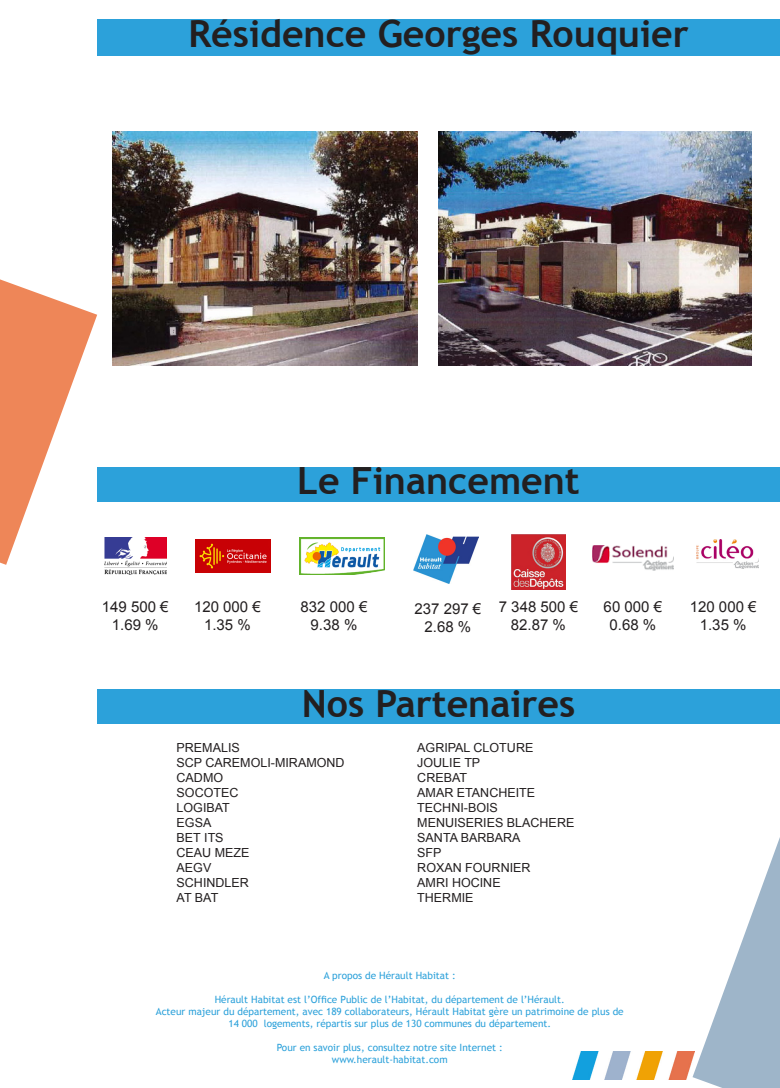
<style>
.page{position:relative;width:780px;height:1088px;background:#fff}
.page>*{position:absolute;margin:0;border:0;box-sizing:border-box;transform-origin:0 0}
.t1{font:700 37.5px "Trebuchet MS";color:#231f20}
.t2{font:15px "Arial";color:#231f20}
.t3{font:12.5px "Arial";color:#231f20}
.t4{font:10px "Trebuchet MS";color:#2ca1da}
</style>
<div class="page">
<svg style="left:0;top:279px;width:97px;height:286px"></svg>
<img style="left:572px;top:1051px;width:120px;height:29px">
<svg style="left:692px;top:837px;width:88px;height:251px"></svg>
<img style="left:104px;top:538px;width:62px;height:36px">
<img style="left:511px;top:534px;width:54px;height:55px">
<img style="left:696px;top:539px;width:62px;height:30px">
<img style="left:195px;top:539px;width:75px;height:34px">
<img style="left:299px;top:538px;width:86px;height:36px">
<div style="left:97px;top:19px;width:683px;height:37px;background:#2ca1da"></div>
<div style="left:97px;top:467px;width:683px;height:34px;background:#2ca1da"></div>
<div style="left:97px;top:689px;width:683px;height:34px;background:#2ca1da"></div>
<img style="left:413px;top:534px;width:65px;height:49px">
<img style="left:592px;top:546px;width:81px;height:24px">
<img style="left:112px;top:131px;width:305px;height:234px">
<img style="left:438px;top:131px;width:313px;height:234px">
<p class="t1" style="left:188px;top:10px;width:502px">Résidence Georges Rouquier</p>
<p class="t1" style="left:297px;top:458px;width:284px">Le Financement</p>
<p class="t2" style="left:102px;top:597px;width:68px">149 500 €</p>
<p class="t2" style="left:112px;top:615px;width:48px">1.69 %</p>
<p class="t2" style="left:194px;top:597px;width:68px">120 000 €</p>
<p class="t2" style="left:204px;top:615px;width:48px">1.35 %</p>
<p class="t2" style="left:300px;top:597px;width:68px">832 000 €</p>
<p class="t2" style="left:310px;top:615px;width:48px">9.38 %</p>
<p class="t2" style="left:414px;top:599px;width:68px">237 297 €</p>
<p class="t2" style="left:424px;top:617px;width:48px">2.68 %</p>
<p class="t2" style="left:499px;top:597px;width:81px">7 348 500 €</p>
<p class="t2" style="left:511px;top:615px;width:57px">82.87 %</p>
<p class="t1" style="left:302px;top:680px;width:275px">Nos Partenaires</p>
<p class="t3" style="left:177px;top:739px;width:65px">PREMALIS</p>
<p class="t3" style="left:177px;top:754px;width:169px">SCP CAREMOLI-MIRAMOND</p>
<p class="t3" style="left:177px;top:769px;width:48px">CADMO</p>
<p class="t3" style="left:177px;top:784px;width:63px">SOCOTEC</p>
<p class="t3" style="left:177px;top:799px;width:55px">LOGIBAT</p>
<p class="t3" style="left:177px;top:814px;width:36px">EGSA</p>
<p class="t3" style="left:177px;top:829px;width:49px">BET ITS</p>
<p class="t3" style="left:177px;top:844px;width:74px">CEAU MEZE</p>
<p class="t3" style="left:177px;top:859px;width:36px">AEGV</p>
<p class="t3" style="left:177px;top:874px;width:74px">SCHINDLER</p>
<p class="t3" style="left:177px;top:889px;width:43px">AT BAT</p>
<p class="t3" style="left:417px;top:739px;width:117px">AGRIPAL CLOTURE</p>
<p class="t3" style="left:417px;top:754px;width:64px">JOULIE TP</p>
<p class="t3" style="left:417px;top:769px;width:51px">CREBAT</p>
<p class="t3" style="left:417px;top:784px;width:119px">AMAR ETANCHEITE</p>
<p class="t3" style="left:417px;top:799px;width:82px">TECHNI-BOIS</p>
<p class="t3" style="left:417px;top:814px;width:158px">MENUISERIES BLACHERE</p>
<p class="t3" style="left:417px;top:829px;width:105px">SANTA BARBARA</p>
<p class="t3" style="left:417px;top:844px;width:26px">SFP</p>
<p class="t3" style="left:417px;top:859px;width:115px">ROXAN FOURNIER</p>
<p class="t3" style="left:417px;top:874px;width:85px">AMRI HOCINE</p>
<p class="t3" style="left:417px;top:889px;width:58px">THERMIE</p>
<p class="t2" style="left:603px;top:597px;width:60px">60 000 €</p>
<p class="t2" style="left:609px;top:615px;width:48px">0.68 %</p>
<p class="t4" style="left:324px;top:969px;width:133px">A propos de Hérault Habitat :</p>
<p class="t4" style="left:215px;top:993px;width:351px">Hérault Habitat est l’Office Public de l’Habitat, du département de l’Hérault.</p>
<p class="t4" style="left:156px;top:1005px;width:469px">Acteur majeur du département, avec 189 collaborateurs, Hérault Habitat gère un patrimoine de plus de</p>
<p class="t4" style="left:228px;top:1017px;width:324px">14 000 logements, répartis sur plus de 130 communes du département.</p>
<p class="t4" style="left:277px;top:1041px;width:227px">Pour en savoir plus, consultez notre site Internet :</p>
<p class="t4" style="left:332px;top:1053px;width:117px">www.herault-habitat.com</p>
<p class="t2" style="left:689px;top:597px;width:68px">120 000 €</p>
<p class="t2" style="left:699px;top:615px;width:48px">1.35 %</p>
</div>
